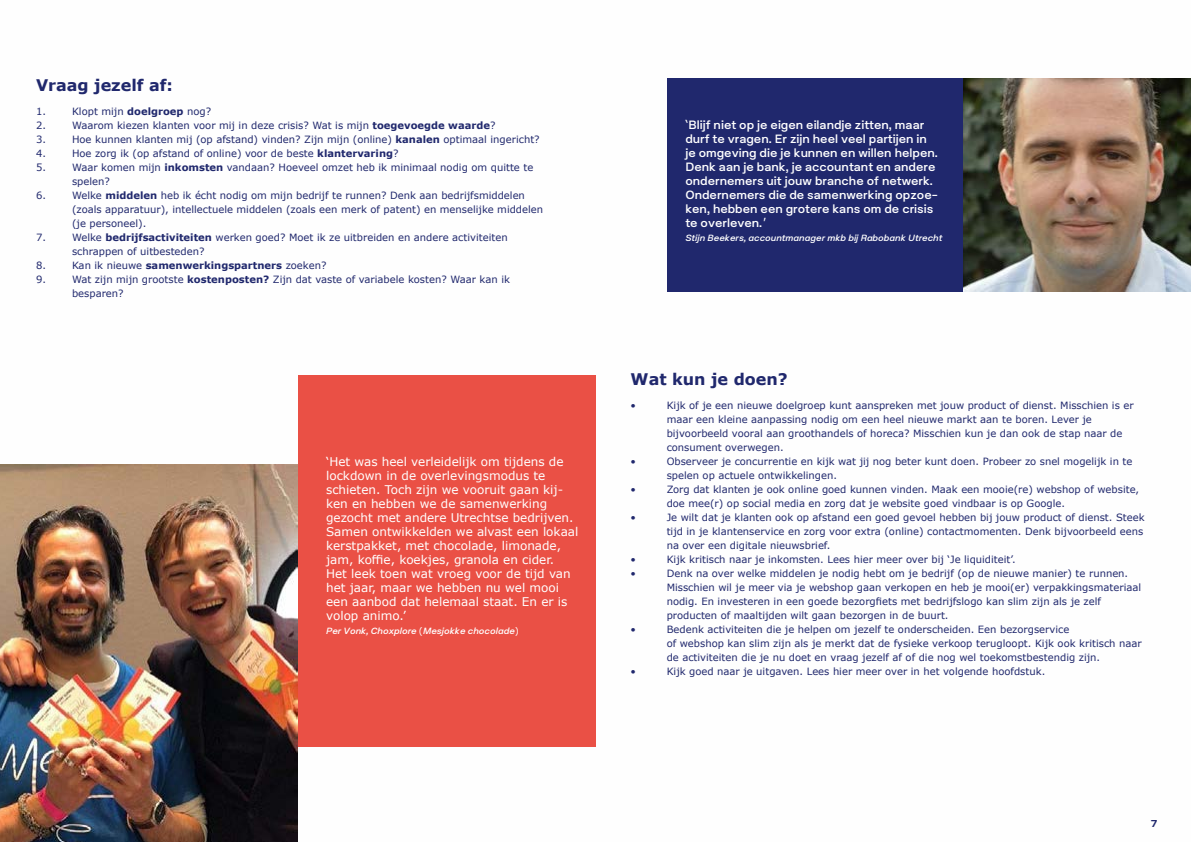
<style>
.page{position:relative;width:1191px;height:842px;background:#fff}
.page>*{position:absolute;margin:0;border:0;box-sizing:border-box;transform-origin:0 0}
.t1{font:700 16px "Verdana";color:#20286d}
.t2{font:12px/14px "Verdana";color:#fff}
.t3{font:12px/14px "Plaid Trial M";color:#fff}
.t4{font:10px/14px "Verdana";color:#20286d}
.t5{font:700 10px "Verdana";color:#20286d}
.t6{font:10px "Plaid Trial L";color:#20286d}
.t7{font:9px "Plaid Trial M Italic";color:#fff}
.s1{font-weight:700}
.s2{font-weight:400}
.s3{font-family:"Verdana"}
.s4{font-family:"Verdana";font-style:italic}
</style>
<div class="page">
<img style="left:0;top:465px;width:298px;height:377px">
<div style="left:667px;top:79px;width:381px;height:213px;background:#20286d"></div>
<div style="left:298px;top:375px;width:297px;height:372px;background:#ea5045"></div>
<img style="left:963px;top:79px;width:228px;height:213px">
<h1 class="t1" style="left:36px;top:74px;width:139px">Vraag jezelf af:</h1>
<p class="t4" style="left:36px;top:104px;width:11px">1.</p>
<p class="t4" style="left:72px;top:104px;width:141px">Klopt mijn <span class="s1">doelgroep</span> nog?</p>
<p class="t4" style="left:36px;top:118px;width:11px">2.</p>
<p class="t4" style="left:72px;top:118px;width:425px">Waarom kiezen klanten voor mij in deze crisis? Wat is mijn <span class="s1">toegevoegde waarde</span>?</p>
<p class="t4" style="left:36px;top:132px;width:11px">3.</p>
<p class="t4" style="left:72px;top:132px;width:469px">Hoe kunnen klanten mij (op afstand) vinden? Zijn mijn (online) <span class="s1">kanalen</span> optimaal ingericht?</p>
<p class="t4" style="left:36px;top:146px;width:11px">4.</p>
<p class="t4" style="left:72px;top:146px;width:328px">Hoe zorg ik (op afstand of online) voor de beste <span class="s1">klantervaring</span>?</p>
<p class="t4" style="left:36px;top:160px;width:11px">5.</p>
<p class="t4" style="left:72px;top:160px;width:463px">Waar komen mijn <span class="s1">inkomsten</span> vandaan? Hoeveel omzet heb ik minimaal nodig om quitte te spelen?</p>
<p class="t4" style="left:36px;top:188px;width:11px">6.</p>
<p class="t4" style="left:72px;top:188px;width:473px">Welke <span class="s1">middelen</span> heb ik écht nodig om mijn bedrijf te runnen? Denk aan bedrijfsmiddelen (zoals apparatuur), intellectuele middelen (zoals een merk of patent) en menselijke middelen (je personeel).</p>
<p class="t4" style="left:36px;top:230px;width:11px">7.</p>
<p class="t4" style="left:72px;top:230px;width:437px">Welke <span class="s1">bedrijfsactiviteiten</span> werken goed? Moet ik ze uitbreiden en andere activiteiten schrappen of uitbesteden?</p>
<p class="t4" style="left:36px;top:258px;width:11px">8.</p>
<p class="t5" style="left:72px;top:258px;width:256px"><span class="s2">Kan ik nieuwe</span> samenwerkingspartners <span class="s2">zoeken?</span></p>
<p class="t4" style="left:36px;top:272px;width:11px">9.</p>
<p class="t4" style="left:72px;top:272px;width:439px">Wat zijn mijn grootste <span class="s1">kostenposten?</span> Zijn dat vaste of variabele kosten? Waar kan ik besparen?</p>
<p class="t2" style="left:326px;top:455px;width:254px">‘Het was heel verleidelijk om tijdens de lockdown in de overlevingsmodus te schieten. Toch zijn we vooruit gaan kij&shy;ken en hebben we de samenwerking gezocht met andere Utrechtse bedrijven.<br>Samen ontwikkelden we alvast een lokaal kerstpakket, met chocolade, limonade, jam, koffie, koekjes, granola en cider.<br>Het leek toen wat vroeg voor de tijd van het jaar, maar we hebben nu wel mooi een aanbod dat helemaal staat. En er is volop animo.’</p>
<p class="t7" style="left:326px;top:628px;width:194px">Per Vonk, Choxplore <span class="s3">(</span>Mesjokke chocolade<span class="s3">)</span></p>
<p class="t3" style="left:685px;top:119px;width:254px"><span class="s3">‘</span>Blijf niet op je eigen eilandje zitten, maar durf te vragen. Er zijn heel veel partijen in je omgeving die je kunnen en willen helpen.<br>Denk aan je bank, je accountant en andere ondernemers uit jouw branche of netwerk.<br>Ondernemers die de samenwerking opzoe&shy;ken, hebben een grotere kans om de crisis te overleven.<span class="s4">'</span></p>
<p class="t7" style="left:685px;top:235px;width:259px">Stijn Beekers, accountmanager mkb bij Rabobank Utrecht</p>
<h1 class="t1" style="left:630px;top:368px;width:159px">Wat kun je doen?</h1>
<p class="t4" style="left:630px;top:398px;width:7px">•</p>
<p class="t4" style="left:666px;top:398px;width:468px">Kijk of je een nieuwe doelgroep kunt aanspreken met jouw product of dienst. Misschien is er maar een kleine aanpassing nodig om een heel nieuwe markt aan te boren. Lever je bijvoorbeeld vooral aan groothandels of horeca? Misschien kun je dan ook de stap naar de consument overwegen.</p>
<p class="t4" style="left:630px;top:454px;width:7px">•</p>
<p class="t4" style="left:666px;top:454px;width:467px">Observeer je concurrentie en kijk wat jij nog beter kunt doen. Probeer zo snel mogelijk in te spelen op actuele ontwikkelingen.</p>
<p class="t4" style="left:630px;top:482px;width:7px">•</p>
<p class="t4" style="left:666px;top:482px;width:474px">Zorg dat klanten je ook online goed kunnen vinden. Maak een mooie(re) webshop of website, doe mee(r) op social media en zorg dat je website goed vindbaar is op Google.</p>
<p class="t4" style="left:630px;top:510px;width:7px">•</p>
<p class="t4" style="left:666px;top:510px;width:479px">Je wilt dat je klanten ook op afstand een goed gevoel hebben bij jouw product of dienst. Steek tijd in je klantenservice en zorg voor extra (online) contactmomenten. Denk bijvoorbeeld eens na over een digitale nieuwsbrief.</p>
<p class="t4" style="left:630px;top:552px;width:7px">•</p>
<p class="t4" style="left:666px;top:552px;width:351px">Kijk kritisch naar je inkomsten. Lees hier meer over bij ‘Je liquiditeit’.</p>
<p class="t4" style="left:630px;top:566px;width:7px">•</p>
<p class="t4" style="left:666px;top:566px;width:476px">Denk na over welke middelen je nodig hebt om je bedrijf (op de nieuwe manier) te runnen.<br>Misschien wil je meer via je webshop gaan verkopen en heb je mooi(er) verpakkingsmateriaal nodig. En investeren in een goede bezorgfiets met bedrijfslogo kan slim zijn als je zelf producten of maaltijden wilt gaan bezorgen in de buurt.</p>
<p class="t4" style="left:630px;top:622px;width:7px">•</p>
<p class="t4" style="left:666px;top:622px;width:476px">Bedenk activiteiten die je helpen om jezelf te onderscheiden. Een bezorgservice<br>of webshop kan slim zijn als je merkt dat de fysieke verkoop terugloopt. Kijk ook kritisch naar de activiteiten die je nu doet en vraag jezelf af of die nog wel toekomstbestendig zijn.</p>
<p class="t4" style="left:630px;top:664px;width:7px">•</p>
<p class="t4" style="left:666px;top:664px;width:380px">Kijk goed naar je uitgaven. Lees hier meer over in het volgende hoofdstuk.</p>
<p class="t6" style="left:1150px;top:820px;width:8px">7</p>
</div>
